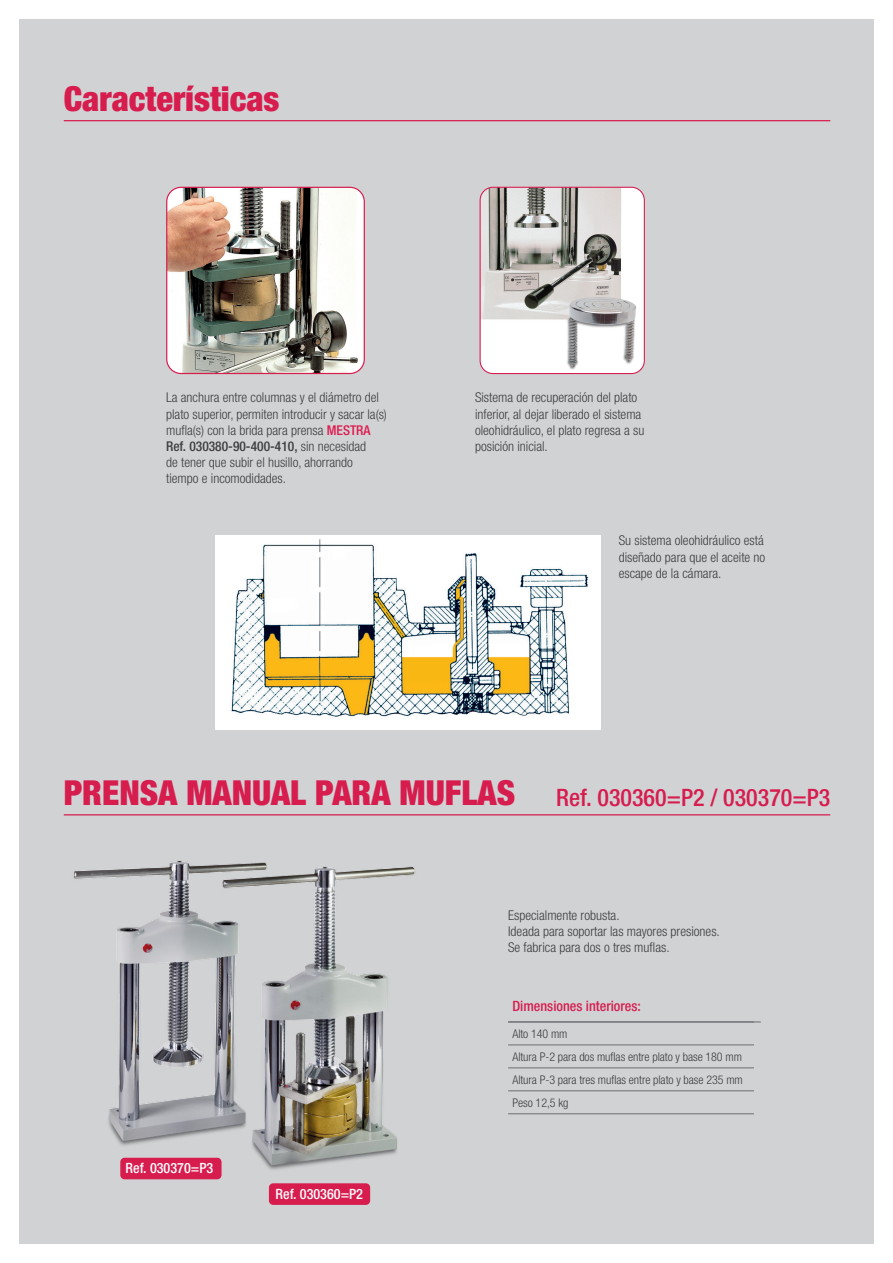
<style>
.page{position:relative;width:893px;height:1263px;background:#fff}
.page>*{position:absolute;margin:0;border:0;box-sizing:border-box;transform-origin:0 0}
.t1{font:900 condensed 34.5px "Helvetica Neue LT Std";color:#d71c4e}
.t2{font:500 condensed 24px "Helvetica Neue LT Std";color:#d71c4e}
.t3{font:500 condensed 14.1px "Helvetica Neue LT Std";color:#fff}
.t4{font:500 condensed 14.1px "Helvetica Neue LT Std";color:#d71c4e}
.Características{font:300 condensed 13.5px/16.2px "Helvetica Neue LT Std";color:#3e3e3f}
.Características-2{font:500 condensed 13.5px "Helvetica Neue LT Std";color:#3e3e3f}
.Tx_general{font:300 condensed 12px "Helvetica Neue LT Std";letter-spacing:-.005em;color:#3e3e3f}
.s1{font-weight:500;color:#de1b50}
.s2{font-weight:300}
</style>
<div class="page">
<div style="left:19px;top:19px;width:854px;height:1224px;background:#d1d2d4"></div>
<div style="left:269px;top:1183px;width:101px;height:22px;background:#d71c4e;border-radius:4px"></div>
<img style="left:167px;top:187px;width:197px;height:186px">
<div style="left:166px;top:187px;width:199px;height:187px;border:1px solid #d71c4e;border-radius:14px"></div>
<img style="left:480px;top:187px;width:164px;height:187px">
<div style="left:480px;top:187px;width:165px;height:187px;border:1px solid #d71c4e;border-radius:13px"></div>
<img style="left:215px;top:536px;width:386px;height:193px">
<img style="left:73px;top:861px;width:342px;height:319px">
<hr style="left:508px;top:1022px;width:253px;height:1px;background:#6c6d70">
<hr style="left:508px;top:1045px;width:246px;height:1px;background:#6c6d70">
<hr style="left:508px;top:1067px;width:246px;height:1px;background:#6c6d70">
<hr style="left:508px;top:1090px;width:246px;height:1px;background:#6c6d70">
<hr style="left:508px;top:1113px;width:246px;height:1px;background:#6c6d70">
<hr style="left:64px;top:120px;width:766px;height:1px;background:#d71c4e">
<hr style="left:64px;top:814px;width:766px;height:1px;background:#d71c4e">
<p class="t1" style="left:64px;top:77px;width:217px">Características</p>
<p class="Características" style="left:166px;top:389px;width:222px">La anchura entre columnas y el diámetro del plato superior, permiten introducir y sacar la(s) mufla(s) con la brida para prensa <span class="s1">MESTRA</span></p>
<p class="Características-2" style="left:166px;top:438px;width:202px">Ref. 030380-90-400-410, <span class="s2">sin necesidad</span></p>
<p class="Características" style="left:166px;top:454px;width:188px">de tener que subir el husillo, ahorrando</p>
<p class="Características" style="left:166px;top:470px;width:121px">tiempo e incomodidades.</p>
<p class="Características" style="left:475px;top:389px;width:164px">Sistema de recuperación del plato</p>
<p class="Características" style="left:475px;top:406px;width:168px">inferior, al dejar liberado el sistema</p>
<p class="Características" style="left:475px;top:422px;width:171px">oleohidráulico, el plato regresa a su</p>
<p class="Características" style="left:475px;top:438px;width:74px">posición inicial.</p>
<p class="Características" style="left:619px;top:532px;width:148px;text-align:justify">Su sistema oleohidráulico está diseñado para que el aceite no escape de la cámara.</p>
<p class="t1" style="left:64px;top:771px;width:453px">PRENSA MANUAL PARA MUFLAS</p>
<p class="t2" style="left:556px;top:783px;width:276px">Ref. 030360=P2 / 030370=P3</p>
<p class="Características" style="left:508px;top:907px;width:113px">Especialmente robusta.</p>
<p class="Características" style="left:508px;top:923px;width:213px">Ideada para soportar las mayores presiones.</p>
<p class="Características" style="left:508px;top:939px;width:163px">Se fabrica para dos o tres muflas.</p>
<p class="t3" style="left:126px;top:1160px;width:89px">Ref. 030370=P3</p>
<p class="t3" style="left:275px;top:1186px;width:89px">Ref. 030360=P2</p>
<p class="t4" style="left:512px;top:997px;width:130px">Dimensiones interiores:</p>
<p class="Tx_general" style="left:512px;top:1026px;width:57px">Alto 140 mm</p>
<p class="Tx_general" style="left:512px;top:1049px;width:231px">Altura P-2 para dos muflas entre plato y base 180 mm</p>
<p class="Tx_general" style="left:512px;top:1072px;width:232px">Altura P-3 para tres muflas entre plato y base 235 mm</p>
<p class="Tx_general" style="left:512px;top:1095px;width:58px">Peso 12,5 kg</p>
</div>
